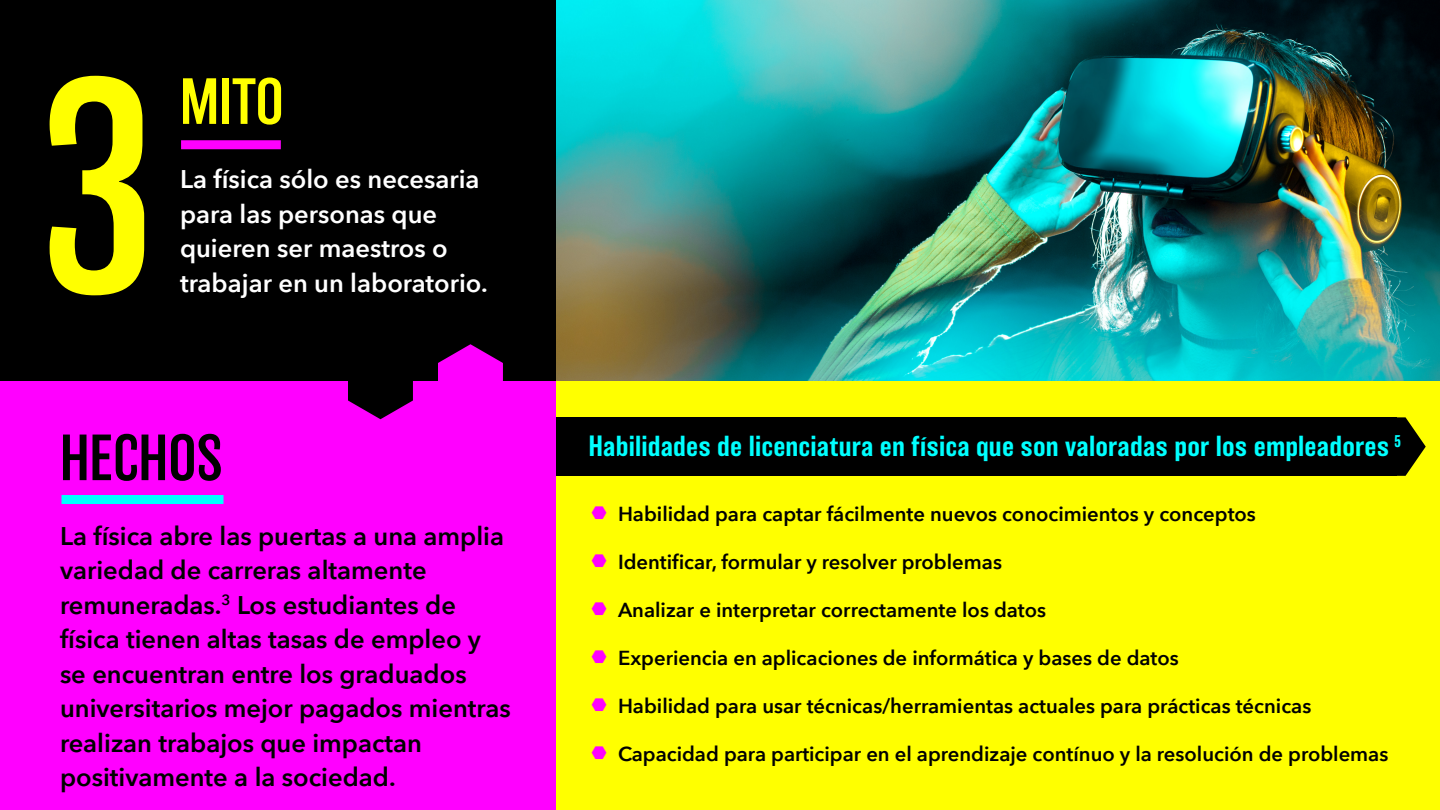
<style>
.page{position:relative;width:1440px;height:810px;background:#fff}
.page>*{position:absolute;margin:0;border:0;box-sizing:border-box;transform-origin:0 0}
.t1{font:300 279.75px "Balboa";color:#ff0}
.t2{font:300 60px "Balboa";color:#000}
.t3{font:300 60px "Balboa";color:#ff0}
.t4{font:500 27px "Balboa";letter-spacing:.03em;color:#0ff}
.t5{font:600 25.5px/34.5px "Avenir Next";color:#000}
.t6{font:600 25.5px/34.5px "Avenir Next";color:#fff}
.t7{font:600 20.25px "Avenir Next";color:#000}
</style>
<div class="page">
<img style="left:556px;top:0;width:884px;height:382px">
<div style="left:0;top:0;width:556px;height:384px;background:#000"></div>
<div style="left:555px;top:382px;width:885px;height:428px;background:#ff0"></div>
<div style="left:556px;top:417px;width:840px;height:59px;background:#000"></div>
<div style="left:0;top:382px;width:556px;height:428px;background:#f0f"></div>
<div style="left:181px;top:140px;width:100px;height:9px;background:#f0f"></div>
<svg style="left:1396px;top:417px;width:30px;height:59px"></svg>
<svg style="left:348px;top:381px;width:65px;height:38px"></svg>
<svg style="left:438px;top:344px;width:65px;height:38px"></svg>
<div style="left:62px;top:495px;width:162px;height:9px;background:#0ff"></div>
<p class="t1" style="left:34px;top:41px;width:126px">3</p>
<p class="t3" style="left:180px;top:70px;width:105px">MITO</p>
<p class="t6" style="left:180px;top:162px;width:309px">La física sólo es necesaria para las personas que quieren ser maestros o trabajar en un laboratorio.</p>
<p class="t2" style="left:60px;top:426px;width:164px">HECHOS</p>
<p class="t5" style="left:60px;top:518px;width:452px">La física abre las puertas a una amplia variedad de carreras altamente remuneradas.<sup>3</sup> Los estudiantes de física tienen altas tasas de empleo y se encuentran entre los graduados universitarios mejor pagados mientras realizan trabajos que impactan positivamente a la sociedad.</p>
<p class="t4" style="left:589px;top:431px;width:814px">Habilidades de licenciatura en física que son valoradas por los empleadores <sup>5</sup></p>
<p class="t7" style="left:618px;top:496px;width:639px">Habilidad para captar fácilmente nuevos conocimientos y conceptos</p>
<p class="t7" style="left:618px;top:544px;width:386px">Identificar, formular y resolver problemas</p>
<p class="t7" style="left:618px;top:592px;width:430px">Analizar e interpretar correctamente los datos</p>
<p class="t7" style="left:618px;top:640px;width:562px">Experiencia en aplicaciones de informática y bases de datos</p>
<p class="t7" style="left:618px;top:688px;width:695px">Habilidad para usar técnicas/herramientas actuales para prácticas técnicas</p>
<p class="t7" style="left:618px;top:736px;width:772px">Capacidad para participar en el aprendizaje contínuo y la resolución de problemas</p>
</div>
